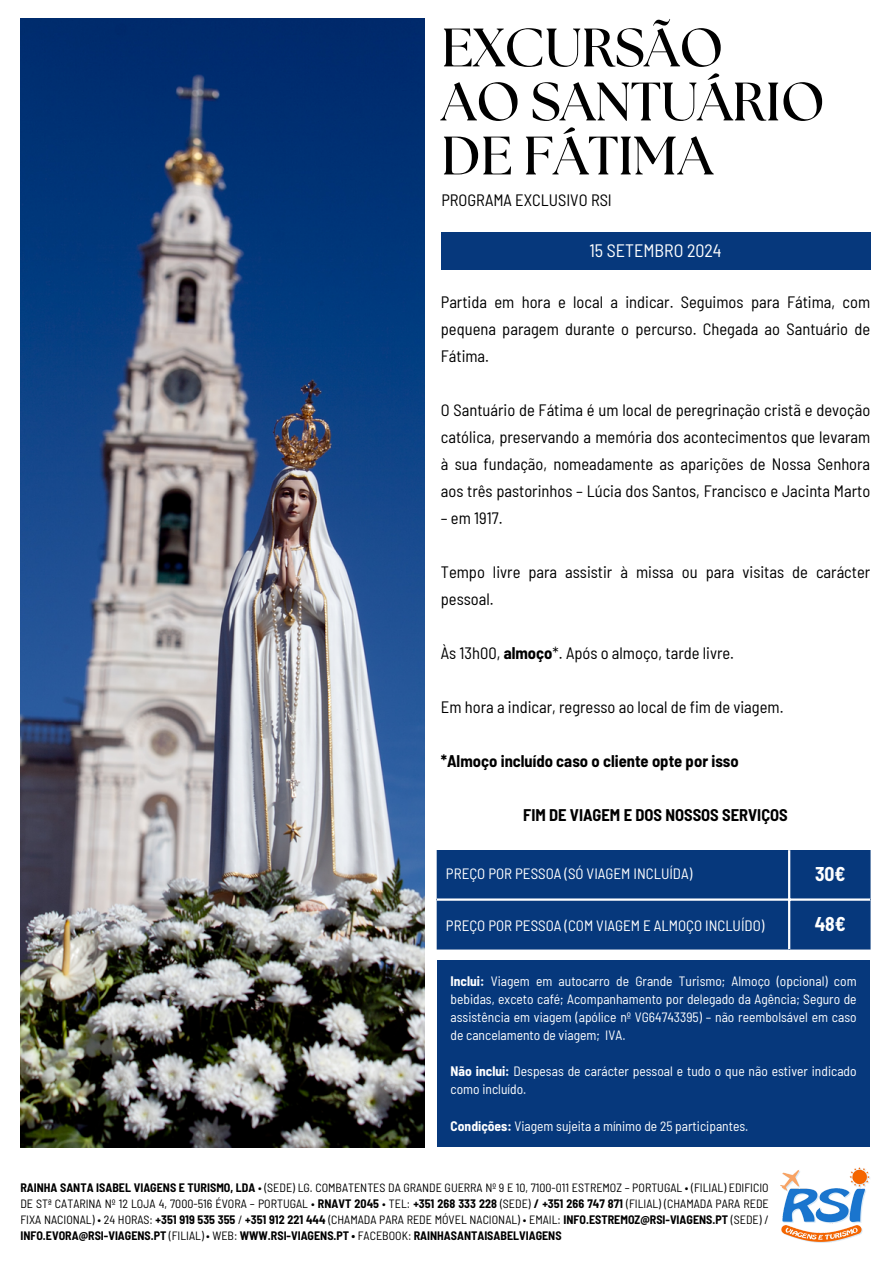
<style>
.page{position:relative;width:894px;height:1264px;background:#fff}
.page>*{position:absolute;margin:0;border:0;box-sizing:border-box;transform-origin:0 0}
.t1{font:700 54px/54px "The Seasons";letter-spacing:-.005em;color:#000}
.t2{font:700 semi-condensed 19.5px "Barlow";color:#fff}
.t3{font:semi-condensed 18px "Barlow";color:#fff}
.t4{font:semi-condensed 16.5px/27px "Barlow";color:#000;text-align:justify}
.t5{font:700 semi-condensed 16.5px "Barlow";color:#000}
.t6{font:semi-condensed 15px "Barlow";color:#fff}
.t7{font:semi-condensed 13.5px/18px "Barlow";color:#fff;text-align:justify}
.t8{font:semi-condensed 12px/16px "Barlow";color:#000;text-align:justify}
.s1{font-weight:700}
</style>
<div class="page">
<img style="left:20px;top:18px;width:404px;height:1129px">
<img style="left:780px;top:1167px;width:90px;height:75px">
<div style="left:437px;top:960px;width:432px;height:187px;background:#06387c"></div>
<div style="left:440px;top:232px;width:430px;height:37px;background:#06387c"></div>
<div style="left:437px;top:850px;width:433px;height:99px;background:#06387c"></div>
<hr style="left:787px;top:850px;width:3px;height:99px;background:#fff">
<hr style="left:437px;top:898px;width:433px;height:2px;background:#fff">
<h5 class="t1" style="left:441px;top:23px;width:385px">EXCURSÃO<br>AO SANTUÁRIO<br>DE FÁTIMA</h5>
<p class="t4" style="left:441px;top:186px;width:172px">PROGRAMA EXCLUSIVO RSI</p>
<p class="t3" style="left:589px;top:238px;width:134px">15 SETEMBRO 2024</p>
<h5 class="t4" style="left:440px;top:288px;width:431px">Partida em hora e local a indicar. Seguimos para Fátima, com pequena paragem durante o percurso. Chegada ao Santuário de Fátima.</h5>
<h5 class="t4" style="left:440px;top:396px;width:431px">O Santuário de Fátima é um local de peregrinação cristã e devoção católica, preservando a memória dos acontecimentos que levaram à sua fundação, nomeadamente as aparições de Nossa Senhora aos três pastorinhos – Lúcia dos Santos, Francisco e Jacinta Marto</h5>
<h5 class="t4" style="left:440px;top:504px;width:63px">– em 1917.</h5>
<h4 class="t4" style="left:440px;top:558px;width:431px">Tempo livre para assistir à missa ou para visitas de carácter pessoal.</h4>
<h2 class="t4" style="left:440px;top:639px;width:295px">Às 13h00, <span class="s1">almoço</span>*. Após o almoço, tarde livre.</h2>
<p class="t4" style="left:440px;top:693px;width:344px">Em hora a indicar, regresso ao local de fim de viagem.</p>
<p class="t5" style="left:440px;top:751px;width:299px">*Almoço incluído caso o cliente opte por isso</p>
<p class="t5" style="left:523px;top:805px;width:266px">FIM DE VIAGEM E DOS NOSSOS SERVIÇOS</p>
<h1 class="t6" style="left:446px;top:864px;width:248px">PREÇO POR PESSOA (SÓ VIAGEM INCLUÍDA)</h1>
<h3 class="t2" style="left:814px;top:861px;width:32px">30€</h3>
<h5 class="t6" style="left:446px;top:916px;width:320px">PREÇO POR PESSOA (COM VIAGEM E ALMOÇO INCLUÍDO)</h5>
<h5 class="t2" style="left:814px;top:911px;width:33px">48€</h5>
<h6 class="t7" style="left:450px;top:972px;width:407px"><span class="s1">Inclui:</span> Viagem em autocarro de Grande Turismo; Almoço (opcional) com bebidas, exceto café; Acompanhamento por delegado da Agência; Seguro de assistência em viagem (apólice nº VG64743395) – não reembolsável em caso de cancelamento de viagem; IVA.</h6>
<h6 class="t7" style="left:450px;top:1062px;width:407px"><span class="s1">Não inclui:</span> Despesas de carácter pessoal e tudo o que não estiver indicado como incluído.</h6>
<h6 class="t7" style="left:450px;top:1116px;width:299px"><span class="s1">Condições:</span> Viagem sujeita a mínimo de 25 participantes.</h6>
<p class="t8" style="left:20px;top:1179px;width:749px"><span class="s1">RAINHA SANTA ISABEL VIAGENS E TURISMO, LDA</span> • (SEDE) LG. COMBATENTES DA GRANDE GUERRA Nº 9 E 10, 7100-011 ESTREMOZ – PORTUGAL • (FILIAL) EDIFICIO DE STª CATARINA Nº 12 LOJA 4, 7000-516 ÉVORA – PORTUGAL • <span class="s1">RNAVT 2045</span> • TEL: <span class="s1">+351 268 333 228</span> (SEDE) <span class="s1">/ +351 266 747 871</span> (FILIAL) (CHAMADA PARA REDE FIXA NACIONAL) • 24 HORAS: <span class="s1">+351 919 535 355</span> / <span class="s1">+351 912 221 444</span> (CHAMADA PARA REDE MÓVEL NACIONAL) • EMAIL: <span class="s1">INFO.ESTREMOZ@RSI-VIAGENS.PT</span> (SEDE) / <span class="s1">INFO.EVORA@RSI-VIAGENS.PT</span> (FILIAL) • WEB: <span class="s1">WWW.RSI-VIAGENS.PT •</span> FACEBOOK: <span class="s1">RAINHASANTAISABELVIAGENS</span></p>
</div>
